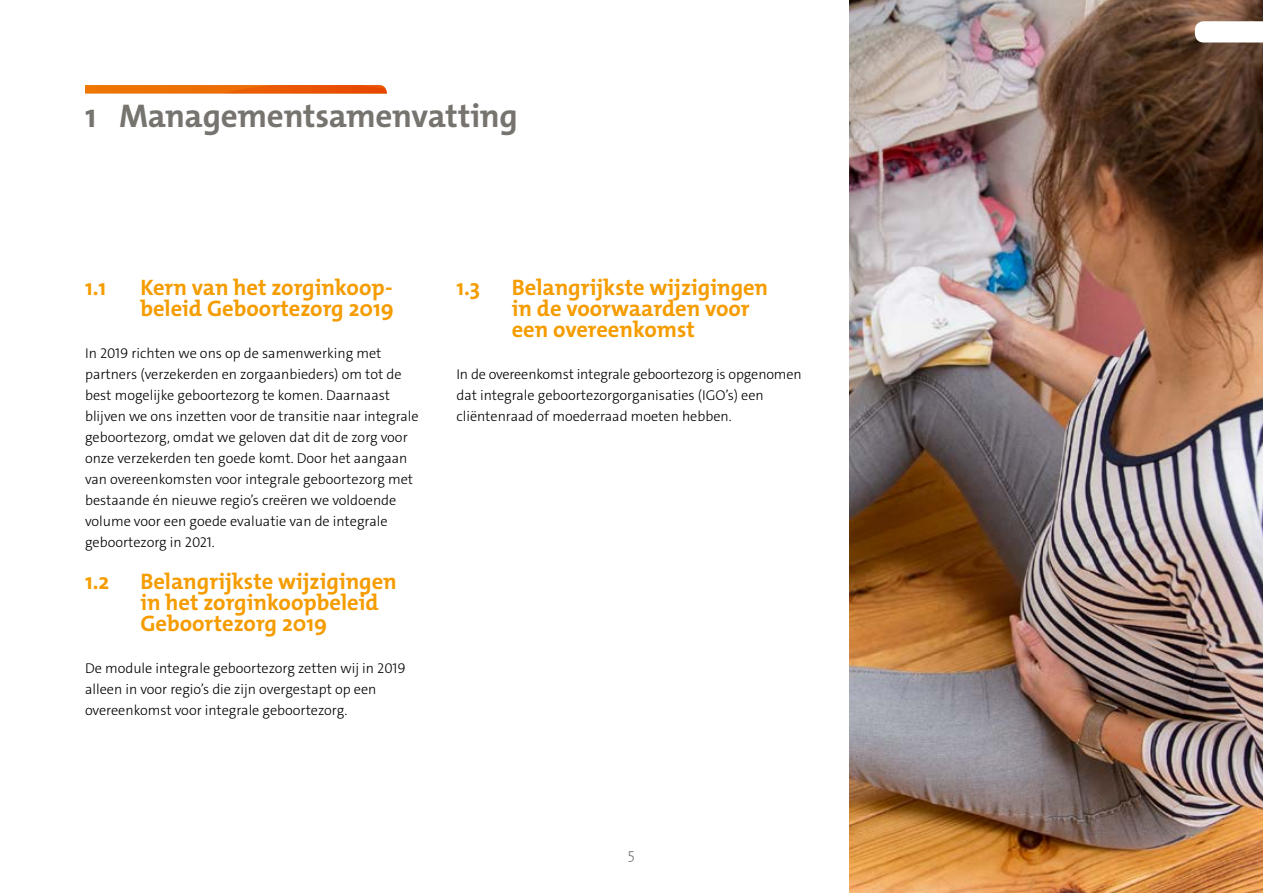
<style>
.page{position:relative;width:1263px;height:893px;background:#fff}
.page>*{position:absolute;margin:0;border:0;box-sizing:border-box;transform-origin:0 0}
.t1{font:700 33px "The Mix Os F";letter-spacing:-.01em;color:#77746f}
.t2{font:700 22.5px/21px "The Mix Os F";color:#f59c00}
.t3{font:300 15px "The Mix Os F";color:#77746f}
.t4{font:300 14.25px/21px "The Sans C4 s";color:#000}
</style>
<div class="page">
<svg style="left:85px;top:85px;width:302px;height:9px;background:#eb6a0e"></svg>
<img style="left:849px;top:0;width:414px;height:893px">
<svg style="left:1195px;top:21px;width:68px;height:22px"></svg>
<h1 class="t1" style="left:85px;top:95px;width:434px">1 Managementsamenvatting</h1>
<h2 class="t2" style="left:85px;top:277px;width:23px">1.1</h2>
<h2 class="t2" style="left:140px;top:277px;width:255px">Kern van het zorginkoop&shy;beleid Geboortezorg 2019</h2>
<p class="t4" style="left:85px;top:343px;width:335px">In 2019 richten we ons op de samenwerking met partners (verzekerden en zorgaanbieders) om tot de best mogelijke geboortezorg te komen. Daarnaast blijven we ons inzetten voor de transitie naar integrale geboortezorg, omdat we geloven dat dit de zorg voor onze verzekerden ten goede komt. Door het aangaan van overeenkomsten voor integrale geboortezorg met bestaande én nieuwe regio’s creëren we voldoende volume voor een goede evaluatie van de integrale geboortezorg in 2021.</p>
<h2 class="t2" style="left:85px;top:571px;width:26px">1.2</h2>
<h2 class="t2" style="left:140px;top:571px;width:258px">Belangrijkste wijzigingen in het zorginkoopbeleid<br>Geboortezorg 2019</h2>
<p class="t4" style="left:85px;top:658px;width:322px">De module integrale geboortezorg zetten wij in 2019 alleen in voor regio’s die zijn overgestapt op een overeenkomst voor integrale geboortezorg.</p>
<h2 class="t2" style="left:456px;top:277px;width:25px">1.3</h2>
<h2 class="t2" style="left:512px;top:277px;width:258px">Belangrijkste wijzigingen in de voorwaarden voor een overeenkomst</h2>
<p class="t4" style="left:456px;top:364px;width:347px">In de overeenkomst integrale geboortezorg is opgenomen dat integrale geboortezorgorganisaties (IGO’s) een cliëntenraad of moederraad moeten hebben.</p>
<p class="t3" style="left:628px;top:844px;width:9px">5</p>
</div>
